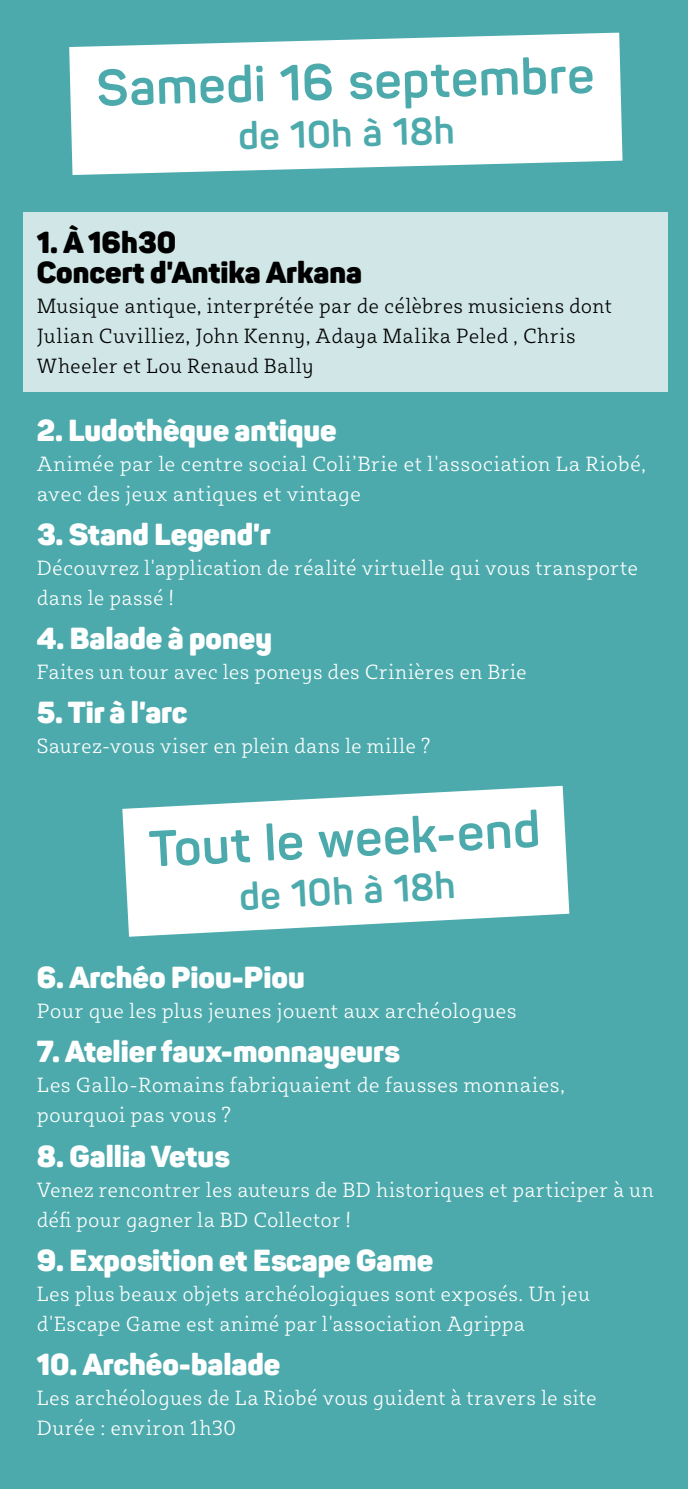
<style>
.page{position:relative;width:688px;height:1489px;background:#fff}
.page>*{position:absolute;margin:0;border:0;box-sizing:border-box;transform-origin:0 0}
.t1{font:700 50px "Panton";color:#4daaac}
.t2{font:700 37.5px "Panton";color:#4daaac}
.t3{font:900 30px "Panton";color:#fff}
.t4{font:900 30px/30px "Panton";color:#000}
.t5{font:300 21.25px/30px "Sybilla";letter-spacing:.015em;color:#fff}
.t6{font:300 21.25px/30px "Sybilla";letter-spacing:.015em;color:#000}
</style>
<div class="page">
<div style="left:0;top:0;width:687px;height:1488px;background:#4daaac"></div>
<div style="left:23px;top:212px;width:644px;height:179px;background:#d1e6e6"></div>
<svg style="left:69px;top:33px;width:553px;height:142px;background:#ecf6f6"></svg>
<svg style="left:122px;top:785px;width:447px;height:151px;fill:#fff"></svg>
<h1 class="t1" style="left:96px;top:55px;width:499px;rotate:-1deg">Samedi 16 septembre</h1>
<h2 class="t2" style="left:238px;top:114px;width:217px;rotate:-2deg">de 10h à 18h</h2>
<h3 class="t4" style="left:37px;top:227px;width:326px">1. À 16h30<br>Concert d'Antika Arkana</h3>
<p class="t6" style="left:37px;top:290px;width:576px">Musique antique, interprétée par de célèbres musiciens dont<br>Julian Cuvilliez, John Kenny, Adaya Malika Peled , Chris<br>Wheeler et Lou Renaud Bally</p>
<h3 class="t3" style="left:37px;top:411px;width:301px">2. Ludothèque antique</h3>
<p class="t5" style="left:37px;top:448px;width:611px">Animée par le centre social Coli’Brie et l'association La Riobé, avec des jeux antiques et vintage</p>
<h3 class="t3" style="left:37px;top:515px;width:235px">3. Stand Legend'r</h3>
<p class="t5" style="left:37px;top:552px;width:602px">Découvrez l'application de réalité virtuelle qui vous transporte dans le passé !</p>
<h3 class="t3" style="left:37px;top:619px;width:237px">4. Balade à poney</h3>
<p class="t5" style="left:37px;top:656px;width:491px">Faites un tour avec les poneys des Crinières en Brie</p>
<h3 class="t3" style="left:37px;top:693px;width:152px">5. Tir à l'arc</h3>
<p class="t5" style="left:37px;top:730px;width:395px">Saurez-vous viser en plein dans le mille ?</p>
<h1 class="t1" style="left:147px;top:818px;width:393px;rotate:-3deg">Tout le week-end</h1>
<h2 class="t2" style="left:238px;top:873px;width:217px;rotate:-3deg">de 10h à 18h</h2>
<h3 class="t3" style="left:37px;top:958px;width:269px">6. Archéo Piou-Piou</h3>
<p class="t5" style="left:37px;top:995px;width:481px">Pour que les plus jeunes jouent aux archéologues</p>
<h3 class="t3" style="left:37px;top:1032px;width:364px">7. Atelier faux-monnayeurs</h3>
<p class="t5" style="left:37px;top:1069px;width:529px">Les Gallo-Romains fabriquaient de fausses monnaies, pourquoi pas vous ?</p>
<h3 class="t3" style="left:37px;top:1136px;width:194px">8. Gallia Vetus</h3>
<p class="t5" style="left:37px;top:1173px;width:618px">Venez rencontrer les auteurs de BD historiques et participer à un défi pour gagner la BD Collector !</p>
<h3 class="t3" style="left:37px;top:1240px;width:398px">9. Exposition et Escape Game</h3>
<p class="t5" style="left:37px;top:1277px;width:554px">Les plus beaux objets archéologiques sont exposés. Un jeu d'Escape Game est animé par l'association Agrippa</p>
<h3 class="t3" style="left:37px;top:1345px;width:245px">10. Archéo-balade</h3>
<p class="t5" style="left:37px;top:1381px;width:561px">Les archéologues de La Riobé vous guident à travers le site<br>Durée : environ 1h30</p>
</div>
